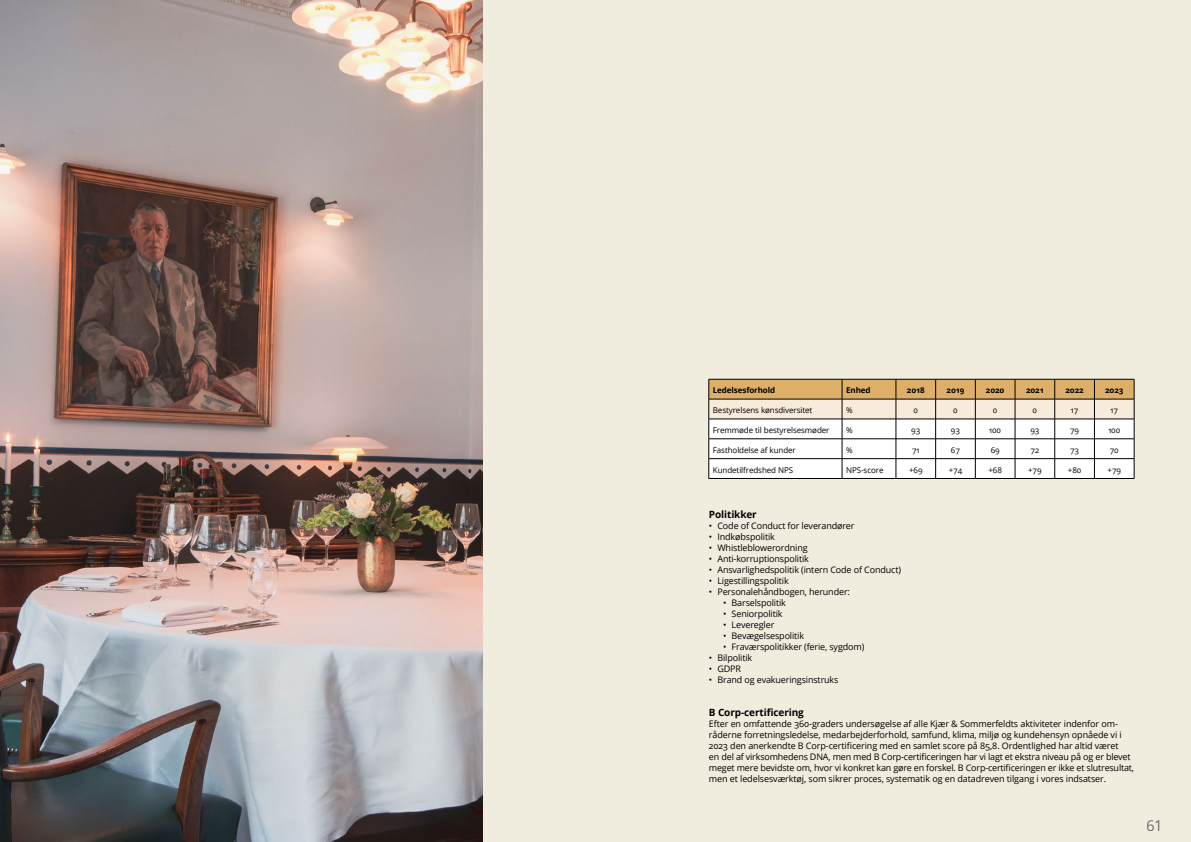
<style>
.page{position:relative;width:1191px;height:842px;background:#f1edde}
.page>*{position:absolute;margin:0;border:0;box-sizing:border-box;transform-origin:0 0}
.t1{font:15px "Open Sans";color:#2c3847}
.t2{font:700 10px "Open Sans";letter-spacing:-.01em;color:#000}
.t3{font:9px/11px "Open Sans";letter-spacing:-.015em;color:#000}
.t4{font:8px "Open Sans";letter-spacing:-.01em;color:#000}
.t5{font:700 8px "Open Sans";letter-spacing:-.01em;color:#000}
</style>
<div class="page">
<hr style="left:708px;top:478px;width:134px;height:1px;background:#000">
<hr style="left:842px;top:478px;width:54px;height:1px;background:#000">
<hr style="left:896px;top:478px;width:39px;height:1px;background:#000">
<hr style="left:935px;top:478px;width:40px;height:1px;background:#000">
<hr style="left:975px;top:478px;width:40px;height:1px;background:#000">
<hr style="left:1015px;top:478px;width:39px;height:1px;background:#000">
<hr style="left:1054px;top:478px;width:40px;height:1px;background:#000">
<hr style="left:1094px;top:478px;width:40px;height:1px;background:#000">
<svg style="left:708px;top:379px;width:427px;height:99px"></svg>
<hr style="left:842px;top:399px;width:54px;height:1px;background:#000">
<hr style="left:896px;top:399px;width:39px;height:1px;background:#000">
<hr style="left:935px;top:399px;width:40px;height:1px;background:#000">
<hr style="left:975px;top:399px;width:40px;height:1px;background:#000">
<hr style="left:1015px;top:399px;width:39px;height:1px;background:#000">
<hr style="left:1054px;top:399px;width:40px;height:1px;background:#000">
<hr style="left:1094px;top:399px;width:40px;height:1px;background:#000">
<hr style="left:708px;top:419px;width:134px;height:1px;background:#000">
<hr style="left:842px;top:419px;width:54px;height:1px;background:#000">
<hr style="left:896px;top:419px;width:39px;height:1px;background:#000">
<hr style="left:935px;top:419px;width:40px;height:1px;background:#000">
<hr style="left:975px;top:419px;width:40px;height:1px;background:#000">
<hr style="left:1015px;top:419px;width:39px;height:1px;background:#000">
<hr style="left:1054px;top:419px;width:40px;height:1px;background:#000">
<hr style="left:1094px;top:419px;width:40px;height:1px;background:#000">
<img style="left:0;top:0;width:482px;height:842px">
<p class="t5" style="left:713px;top:385px;width:64px">Ledelsesforhold</p>
<p class="t5" style="left:846px;top:385px;width:26px">Enhed</p>
<p class="t5" style="left:907px;top:385px;width:19px">2018</p>
<p class="t5" style="left:946px;top:385px;width:19px">2019</p>
<p class="t5" style="left:986px;top:385px;width:20px">2020</p>
<p class="t5" style="left:1026px;top:385px;width:19px">2021</p>
<p class="t5" style="left:1065px;top:385px;width:20px">2022</p>
<p class="t5" style="left:1105px;top:385px;width:20px">2023</p>
<p class="t4" style="left:713px;top:405px;width:101px">Bestyrelsens kønsdiversitet</p>
<p class="t4" style="left:846px;top:405px;width:8px">%</p>
<p class="t4" style="left:913px;top:405px;width:6px">0</p>
<p class="t4" style="left:953px;top:405px;width:6px">0</p>
<p class="t4" style="left:993px;top:405px;width:6px">0</p>
<p class="t4" style="left:1032px;top:405px;width:6px">0</p>
<p class="t4" style="left:1070px;top:405px;width:9px">17</p>
<p class="t4" style="left:1110px;top:405px;width:9px">17</p>
<p class="t4" style="left:713px;top:425px;width:118px">Fremmøde til bestyrelsesmøder</p>
<p class="t4" style="left:846px;top:425px;width:8px">%</p>
<p class="t4" style="left:911px;top:425px;width:11px">93</p>
<p class="t4" style="left:951px;top:425px;width:11px">93</p>
<p class="t4" style="left:989px;top:425px;width:13px">100</p>
<p class="t4" style="left:1030px;top:425px;width:11px">93</p>
<p class="t4" style="left:1070px;top:425px;width:11px">79</p>
<p class="t4" style="left:1108px;top:425px;width:13px">100</p>
<p class="t4" style="left:713px;top:445px;width:85px">Fastholdelse af kunder</p>
<p class="t4" style="left:846px;top:445px;width:8px">%</p>
<p class="t4" style="left:912px;top:445px;width:9px">71</p>
<p class="t4" style="left:951px;top:445px;width:11px">67</p>
<p class="t4" style="left:990px;top:445px;width:11px">69</p>
<p class="t4" style="left:1030px;top:445px;width:10px">72</p>
<p class="t4" style="left:1070px;top:445px;width:11px">73</p>
<p class="t4" style="left:1109px;top:445px;width:11px">70</p>
<p class="t4" style="left:713px;top:464px;width:82px">Kundetilfredshed NPS</p>
<p class="t4" style="left:846px;top:464px;width:39px">NPS-score</p>
<p class="t4" style="left:909px;top:464px;width:15px">+69</p>
<p class="t4" style="left:948px;top:464px;width:15px">+74</p>
<p class="t4" style="left:988px;top:464px;width:15px">+68</p>
<p class="t4" style="left:1028px;top:464px;width:15px">+79</p>
<p class="t4" style="left:1067px;top:464px;width:15px">+80</p>
<p class="t4" style="left:1107px;top:464px;width:15px">+79</p>
<p class="t2" style="left:709px;top:507px;width:49px">Politikker</p>
<p class="t3" style="left:709px;top:520px;width:147px">• Code of Conduct for leverandører</p>
<p class="t3" style="left:709px;top:531px;width:67px">• Indkøbspolitik</p>
<p class="t3" style="left:709px;top:542px;width:100px">• Whistleblowerordning</p>
<p class="t3" style="left:709px;top:553px;width:102px">• Anti-korruptionspolitik</p>
<p class="t3" style="left:709px;top:564px;width:194px">• Ansvarlighedspolitik (intern Code of Conduct)</p>
<p class="t3" style="left:709px;top:575px;width:81px">• Ligestillingspolitik</p>
<p class="t3" style="left:709px;top:586px;width:142px">• Personalehåndbogen, herunder:</p>
<p class="t3" style="left:723px;top:597px;width:64px">• Barselspolitik</p>
<p class="t3" style="left:723px;top:608px;width:61px">• Seniorpolitik</p>
<p class="t3" style="left:723px;top:619px;width:53px">• Leveregler</p>
<p class="t3" style="left:723px;top:630px;width:83px">• Bevægelsespolitik</p>
<p class="t3" style="left:723px;top:641px;width:143px">• Fraværspolitikker (ferie, sygdom)</p>
<p class="t3" style="left:709px;top:652px;width:45px">• Bilpolitik</p>
<p class="t3" style="left:709px;top:663px;width:34px">• GDPR</p>
<p class="t3" style="left:709px;top:674px;width:131px">• Brand og evakueringsinstruks</p>
<p class="t2" style="left:709px;top:705px;width:96px">B Corp-certificering</p>
<p class="t3" style="left:709px;top:718px;width:427px">Efter en omfattende 360-graders undersøgelse af alle Kjær &amp; Sommerfeldts aktiviteter indenfor om&shy;råderne forretningsledelse, medarbejderforhold, samfund, klima, miljø og kundehensyn opnåede vi i 2023 den anerkendte B Corp-certificering med en samlet score på 85,8. Ordentlighed har altid været<br>en del af virksomhedens DNA, men med B Corp-certificeringen har vi lagt et ekstra niveau på og er blevet meget mere bevidste om, hvor vi konkret kan gøre en forskel. B Corp-certificeringen er ikke et slutresultat, men et ledelsesværktøj, som sikrer proces, systematik og en datadreven tilgang i vores indsatser.</p>
<h1 class="t1" style="left:1146px;top:815px;width:17px">61</h1>
</div>
